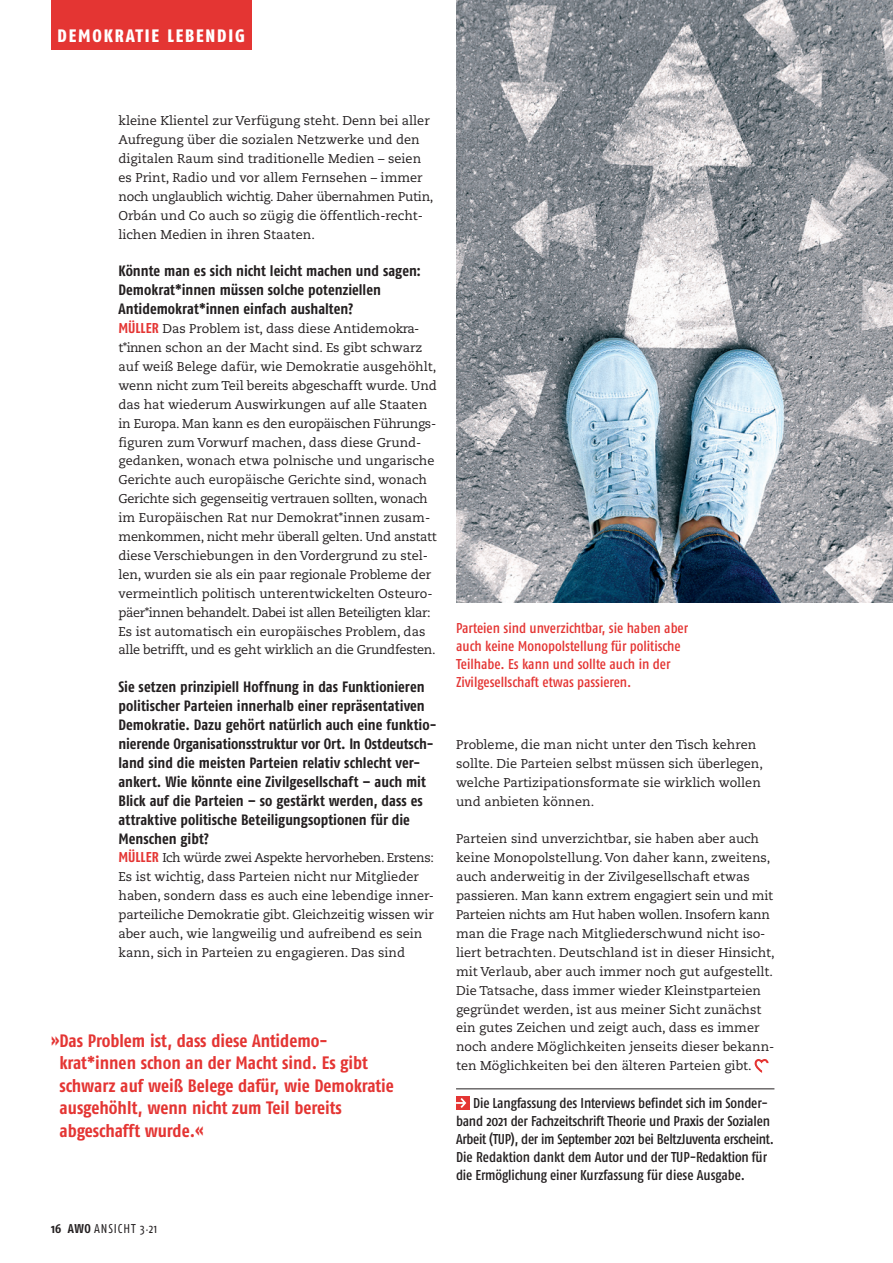
<style>
.page{position:relative;width:893px;height:1263px;background:#fff}
.page>*{position:absolute;margin:0;border:0;box-sizing:border-box;transform-origin:0 0}
.t1{font:700 18px/22.5px "Fago Co";letter-spacing:-.005em;color:#e43533}
.t2{font:18px "Fago Co Exb Lf";letter-spacing:.1em;color:#fff}
.t3{font:700 15px/18.9px "Fago Co";color:#231f20}
.t4{font:14.25px/18px "Fago Co Med";letter-spacing:-.015em;color:#231f20}
.t5{font:14.25px/18px "Fago Co Med";color:#e43533}
.t6{font:12.75px/18.9px "Caecilia";color:#231f20}
.t7{font:12.75px "Fago Co";letter-spacing:.07em;color:#231f20}
.s1{font-family:"Fago Co";font-weight:700;font-size:14.25px;color:#e43533}
.s2{font-weight:700}
.s3{font-size:7.5px}
</style>
<div class="page">
<svg style="left:754px;top:1059px;width:15px;height:14px"></svg>
<hr style="left:456px;top:1088px;width:318px;height:1px;background:#231f20">
<div style="left:456px;top:1096px;width:13px;height:13px;background:#e43533"></div>
<svg style="left:456px;top:1098px;width:10px;height:10px"></svg>
<img style="left:456px;top:0;width:437px;height:602px">
<div style="left:51px;top:0;width:201px;height:49px;background:#e43533"></div>
<h1 class="t2" style="left:58px;top:25px;width:189px">DEMOKRATIE LEBENDIG</h1>
<p class="t6" style="left:119px;top:112px;width:316px">kleine Klientel zur Verfügung steht. Denn bei aller Aufregung über die sozialen Netzwerke und den digitalen Raum sind traditionelle Medien – seien es Print, Radio und vor allem Fernsehen – immer noch unglaublich wichtig. Daher übernahmen Putin, Orbán und Co auch so zügig die öffentlich-recht&shy;lichen Medien in ihren Staaten.</p>
<p class="t3" style="left:119px;top:262px;width:304px">Könnte man es sich nicht leicht machen und sagen:<br>Demokrat*innen müssen solche potenziellen<br>Antidemokrat*innen einfach aushalten?</p>
<p class="t6" style="left:119px;top:319px;width:320px"><span class="s1">MÜLLER</span> Das Problem ist, dass diese Antidemokra&shy;t*innen schon an der Macht sind. Es gibt schwarz auf weiß Belege dafür, wie Demokratie ausgehöhlt, wenn nicht zum Teil bereits abgeschafft wurde. Und das hat wiederum Auswirkungen auf alle Staaten in Europa. Man kann es den europäischen Führungs&shy;figuren zum Vorwurf machen, dass diese Grund&shy;gedanken, wonach etwa polnische und ungarische Gerichte auch europäische Gerichte sind, wonach Gerichte sich gegenseitig vertrauen sollten, wonach im Europäischen Rat nur Demokrat*innen zusam&shy;menkommen, nicht mehr überall gelten. Und anstatt diese Verschiebungen in den Vordergrund zu stel&shy;len, wurden sie als ein paar regionale Probleme der vermeintlich politisch unterentwickelten Osteuro&shy;päer*innen behandelt. Dabei ist allen Beteiligten klar:<br>Es ist automatisch ein europäisches Problem, das alle betrifft, und es geht wirklich an die Grundfesten.</p>
<p class="t3" style="left:119px;top:677px;width:319px">Sie setzen prinzipiell Hoffnung in das Funktionieren politischer Parteien innerhalb einer repräsentativen Demokratie. Dazu gehört natürlich auch eine funktio&shy;nierende Organisationsstruktur vor Ort. In Ostdeutsch&shy;land sind die meisten Parteien relativ schlecht ver&shy;ankert. Wie könnte eine Zivilgesellschaft – auch mit Blick auf die Parteien – so gestärkt werden, dass es attraktive politische Beteiligungsoptionen für die Menschen gibt?</p>
<p class="t6" style="left:119px;top:849px;width:317px"><span class="s1">MÜLLER</span> Ich würde zwei Aspekte hervorheben. Erstens:<br>Es ist wichtig, dass Parteien nicht nur Mitglieder haben, sondern dass es auch eine lebendige inner&shy;parteiliche Demokratie gibt. Gleichzeitig wissen wir aber auch, wie langweilig und aufreibend es sein kann, sich in Parteien zu engagieren. Das sind</p>
<h1 class="t1" style="left:59px;top:1029px;width:336px;text-indent:-8px">»Das Problem ist, dass diese Antidemo&shy;krat*innen schon an der Macht sind. Es gibt schwarz auf weiß Belege dafür, wie Demokratie ausgehöhlt, wenn nicht zum Teil bereits abgeschafft wurde.«</h1>
<p class="t7" style="left:51px;top:1221px;width:108px"><span class="s2">16 AWO</span> ANSICHT 3<span class="s3">•</span>21</p>
<p class="t5" style="left:456px;top:619px;width:234px">Parteien sind unverzichtbar, sie haben aber auch keine Monopolstellung für politische Teilhabe. Es kann und sollte auch in der Zivilgesellschaft etwas passieren.</p>
<p class="t6" style="left:456px;top:735px;width:308px">Probleme, die man nicht unter den Tisch kehren sollte. Die Parteien selbst müssen sich überlegen, welche Partizipationsformate sie wirklich wollen und anbieten können.</p>
<p class="t6" style="left:456px;top:830px;width:320px">Parteien sind unverzichtbar, sie haben aber auch keine Monopolstellung. Von daher kann, zweitens, auch anderweitig in der Zivilgesellschaft etwas passieren. Man kann extrem engagiert sein und mit Parteien nichts am Hut haben wollen. Insofern kann man die Frage nach Mitgliederschwund nicht iso&shy;liert betrachten. Deutschland ist in dieser Hinsicht, mit Verlaub, aber auch immer noch gut aufgestellt.<br>Die Tatsache, dass immer wieder Kleinstparteien gegründet werden, ist aus meiner Sicht zunächst ein gutes Zeichen und zeigt auch, dass es immer noch andere Möglichkeiten jenseits dieser bekann&shy;ten Möglichkeiten bei den älteren Parteien gibt.</p>
<p class="t4" style="left:456px;top:1094px;width:320px;text-indent:17px">Die Langfassung des Interviews befindet sich im Sonder&shy;band 2021 der Fachzeitschrift Theorie und Praxis der Sozialen Arbeit (TUP), der im September 2021 bei BeltzJuventa erscheint.<br>Die Redaktion dankt dem Autor und der TUP-Redaktion für die Ermöglichung einer Kurzfassung für diese Ausgabe.</p>
</div>
